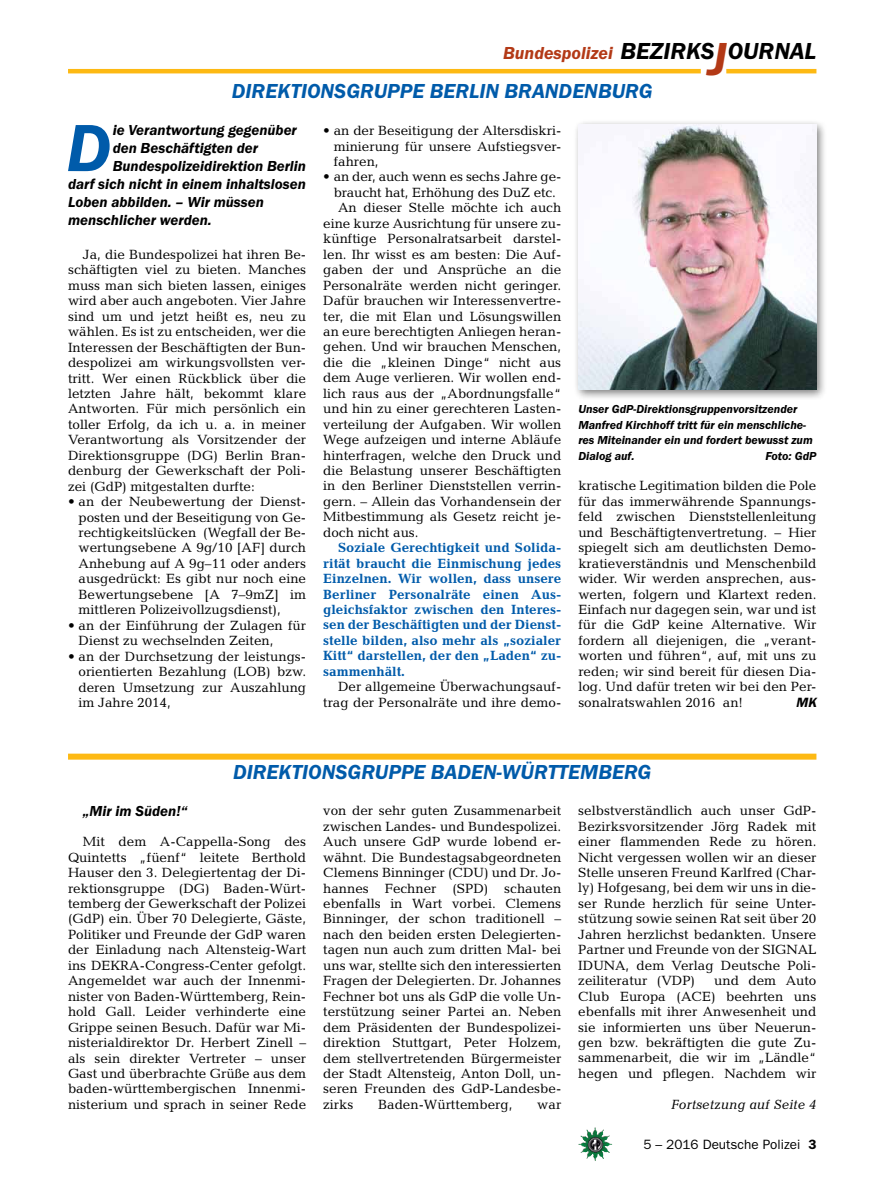
<style>
.page{position:relative;width:893px;height:1191px;background:#fff}
.page>*{position:absolute;margin:0;border:0;box-sizing:border-box;transform-origin:0 0}
.t1{font:italic 600 69px "Franklin Gothic Itc T";color:#005baa}
.t2{font:italic 600 24px "Franklin Gothic Itc T";color:#000}
.t3{font:italic 600 21px "Franklin Gothic Itc T";color:#005baa}
.t4{font:italic 600 18px "Franklin Gothic Itc T";color:#b33916}
.t5{font:italic 600 15px "Franklin Gothic Itc T";color:#000}
.t6{font:13.5px/15.5px "Candida";color:#000;text-align:justify}
.t7{font:700 13.5px/15.5px "Candida";color:#005baa;text-align:justify}
.t8{font:13.5px "Franklin Gothic";color:#000}
.t9{font:italic 13.5px "Candida";color:#000}
.t10{font:italic 600 13.5px "Franklin Gothic";color:#000}
.t11{font:italic 600 12px/15.5px "Franklin Gothic Itc T";color:#000}
.s1{font-size:48px;color:#b33916}
.s2{font-weight:600}
</style>
<div class="page">
<img style="left:578px;top:1127px;width:17px;height:25px">
<hr style="left:726px;top:69px;width:90px;height:4px;background:#fdb913">
<hr style="left:68px;top:69px;width:633px;height:4px;background:#fdb913">
<div style="left:573px;top:119px;width:255px;height:281px;background:#000;opacity:.5"></div>
<img style="left:578px;top:125px;width:238px;height:264px">
<div style="left:68px;top:753px;width:748px;height:6px;background:#fdb913"></div>
<h2 class="t2" style="left:620px;top:37px;width:197px">BEZIRKS<span class="s1">J</span>OURNAL</h2>
<h3 class="t4" style="left:503px;top:42px;width:111px">Bundespolizei</h3>
<h3 class="t3" style="left:232px;top:79px;width:422px">DIREKTIONSGRUPPE BERLIN BRANDENBURG</h3>
<h1 class="t1" style="left:66px;top:108px;width:47px">D</h1>
<p class="t5" style="left:113px;top:121px;width:186px">ie Verantwortung gegenüber</p>
<p class="t5" style="left:113px;top:139px;width:147px">den Beschäftigten der</p>
<p class="t5" style="left:113px;top:157px;width:195px">Bundespolizeidirektion Berlin</p>
<p class="t5" style="left:68px;top:175px;width:239px">darf sich nicht in einem inhaltslosen</p>
<p class="t5" style="left:68px;top:193px;width:197px">Loben abbilden. – Wir müssen</p>
<p class="t5" style="left:68px;top:211px;width:145px">menschlicher werden.</p>
<p class="t6" style="left:68px;top:247px;width:240px;text-indent:15px">Ja, die Bundespolizei hat ihren Be&shy;schäftigten viel zu bieten. Manches muss man sich bieten lassen, einiges wird aber auch angeboten. Vier Jahre sind um und jetzt heißt es, neu zu wählen. Es ist zu entscheiden, wer die Interessen der Beschäftigten der Bun&shy;despolizei am wirkungsvollsten ver&shy;tritt. Wer einen Rückblick über die letzten Jahre hält, bekommt klare Antworten. Für mich persönlich ein toller Erfolg, da ich u. a. in meiner Verantwortung als Vorsitzender der Direktionsgruppe (DG) Berlin Bran&shy;denburg der Gewerkschaft der Poli&shy;zei (GdP) mitgestalten durfte:</p>
<p class="t6" style="left:79px;top:494px;width:229px;text-indent:-11px">• an der Neubewertung der Dienst&shy;posten und der Beseitigung von Ge&shy;rechtigkeitslücken (Wegfall der Be&shy;wertungsebene A 9g/10 [AF] durch Anhebung auf A 9g–11 oder anders ausgedrückt: Es gibt nur noch eine Bewertungsebene [A 7–9mZ] im mittleren Polizeivollzugsdienst),</p>
<p class="t6" style="left:79px;top:617px;width:229px;text-indent:-11px">• an der Einführung der Zulagen für<br>Dienst zu wechselnden Zeiten,</p>
<p class="t6" style="left:79px;top:648px;width:229px;text-indent:-11px">• an der Durchsetzung der leistungs&shy;orientierten Bezahlung (LOB) bzw. deren Umsetzung zur Auszahlung im Jahre 2014,</p>
<p class="t6" style="left:334px;top:123px;width:229px;text-indent:-11px">• an der Beseitigung der Altersdiskri&shy;minierung für unsere Aufstiegsver&shy;fahren,</p>
<p class="t6" style="left:323px;top:169px;width:240px">• an der, auch wenn es sechs Jahre ge-</p>
<p class="t6" style="left:334px;top:185px;width:224px">braucht hat, Erhöhung des DuZ etc.</p>
<p class="t6" style="left:338px;top:200px;width:225px">An dieser Stelle möchte ich auch</p>
<p class="t6" style="left:323px;top:215px;width:240px">eine kurze Ausrichtung für unsere zu-</p>
<p class="t6" style="left:323px;top:231px;width:240px">künftige Personalratsarbeit darstel-</p>
<p class="t6" style="left:323px;top:246px;width:240px">len. Ihr wisst es am besten: Die Auf-</p>
<p class="t6" style="left:323px;top:262px;width:240px">gaben der und Ansprüche an die</p>
<p class="t6" style="left:323px;top:277px;width:240px">Personalräte werden nicht geringer.</p>
<p class="t6" style="left:323px;top:293px;width:240px">Dafür brauchen wir Interessenvertre-</p>
<p class="t6" style="left:323px;top:308px;width:240px">ter, die mit Elan und Lösungswillen</p>
<p class="t6" style="left:323px;top:324px;width:240px">an eure berechtigten Anliegen heran-</p>
<p class="t6" style="left:323px;top:339px;width:240px">gehen. Und wir brauchen Menschen,</p>
<p class="t6" style="left:323px;top:354px;width:240px">die die „kleinen Dinge“ nicht aus</p>
<p class="t6" style="left:323px;top:370px;width:240px">dem Auge verlieren. Wir wollen end-</p>
<p class="t6" style="left:323px;top:385px;width:240px">lich raus aus der „Abordnungsfalle“</p>
<p class="t6" style="left:323px;top:401px;width:240px">und hin zu einer gerechteren Lasten-</p>
<p class="t6" style="left:323px;top:416px;width:240px">verteilung der Aufgaben. Wir wollen</p>
<p class="t6" style="left:323px;top:432px;width:240px">Wege aufzeigen und interne Abläufe</p>
<p class="t6" style="left:323px;top:447px;width:240px">hinterfragen, welche den Druck und</p>
<p class="t6" style="left:323px;top:463px;width:240px">die Belastung unserer Beschäftigten</p>
<p class="t6" style="left:323px;top:478px;width:240px">in den Berliner Dienststellen verrin-</p>
<p class="t6" style="left:323px;top:493px;width:240px">gern. – Allein das Vorhandensein der</p>
<p class="t6" style="left:323px;top:509px;width:240px">Mitbestimmung als Gesetz reicht je-</p>
<p class="t6" style="left:323px;top:524px;width:97px">doch nicht aus.</p>
<p class="t7" style="left:323px;top:540px;width:240px;text-indent:15px">Soziale Gerechtigkeit und Solida&shy;rität braucht die Einmischung jedes Einzelnen. Wir wollen, dass unsere Berliner Personalräte einen Aus&shy;gleichsfaktor zwischen den Interes&shy;sen der Beschäftigten und der Dienst&shy;stelle bilden, also mehr als „sozialer Kitt“ darstellen, der den „Laden“ zu&shy;sammenhält.</p>
<p class="t6" style="left:323px;top:679px;width:240px;text-align:right">Der allgemeine Überwachungsauf&shy;trag der Personalräte und ihre demo-</p>
<p class="t11" style="left:578px;top:401px;width:236px">Unser GdP-Direktionsgruppenvorsitzender Manfred Kirchhoff tritt für ein menschliche&shy;res Miteinander ein und fordert bewusst zum Dialog auf.</p>
<p class="t11" style="left:765px;top:448px;width:53px">Foto: GdP</p>
<p class="t6" style="left:578px;top:478px;width:240px">kratische Legitimation bilden die Pole für das immerwährende Spannungs&shy;feld zwischen Dienststellenleitung und Beschäftigtenvertretung. – Hier spiegelt sich am deutlichsten Demo&shy;kratieverständnis und Menschenbild wider. Wir werden ansprechen, aus&shy;werten, folgern und Klartext reden.<br>Einfach nur dagegen sein, war und ist für die GdP keine Alternative. Wir fordern all diejenigen, die „verant&shy;worten und führen“, auf, mit uns zu reden; wir sind bereit für diesen Dia&shy;log. Und dafür treten wir bei den Per&shy;sonalratswahlen 2016 an!</p>
<p class="t10" style="left:796px;top:694px;width:22px">MK</p>
<h3 class="t3" style="left:233px;top:760px;width:420px">DIREKTIONSGRUPPE BADEN-WÜRTTEMBERG</h3>
<p class="t6" style="left:323px;top:803px;width:240px">von der sehr guten Zusammenarbeit zwischen Landes- und Bundespolizei.<br>Auch unsere GdP wurde lobend er&shy;wähnt. Die Bundestagsabgeordneten Clemens Binninger (CDU) und Dr. Jo&shy;hannes Fechner (SPD) schauten ebenfalls in Wart vorbei. Clemens Binninger, der schon traditionell – nach den beiden ersten Delegierten&shy;tagen nun auch zum dritten Mal- bei uns war, stellte sich den interessierten Fragen der Delegierten. Dr. Johannes Fechner bot uns als GdP die volle Un&shy;terstützung seiner Partei an. Neben dem Präsidenten der Bundespolizei&shy;direktion Stuttgart, Peter Holzem, dem stellvertretenden Bürgermeister der Stadt Altensteig, Anton Doll, un&shy;seren Freunden des GdP-Landesbe&shy;zirks</p>
<p class="t5" style="left:83px;top:802px;width:106px">„Mir im Süden!“</p>
<p class="t6" style="left:68px;top:834px;width:240px;text-indent:15px">Mit dem A-Cappella-Song des Quintetts „füenf“ leitete Berthold Hauser den 3. Delegiertentag der Di&shy;rektionsgruppe (DG) Baden-Würt&shy;temberg der Gewerkschaft der Polizei (GdP) ein. Über 70 Delegierte, Gäste, Politiker und Freunde der GdP waren der Einladung nach Altensteig-Wart ins DEKRA-Congress-Center gefolgt.<br>Angemeldet war auch der Innenmi&shy;nister von Baden-Württemberg, Rein&shy;hold Gall. Leider verhinderte eine Grippe seinen Besuch. Dafür war Mi&shy;nisterialdirektor Dr. Herbert Zinell – als sein direkter Vertreter – unser Gast und überbrachte Grüße aus dem baden-württembergischen Innenmi&shy;nisterium und sprach in seiner Rede</p>
<p class="t6" style="left:578px;top:803px;width:240px">selbstverständlich auch unser GdP-Bezirksvorsitzender Jörg Radek mit einer flammenden Rede zu hören.<br>Nicht vergessen wollen wir an dieser Stelle unseren Freund Karlfred (Char&shy;ly) Hofgesang, bei dem wir uns in die&shy;ser Runde herzlich für seine Unter&shy;stützung sowie seinen Rat seit über 20<br>Jahren herzlichst bedankten. Unsere Partner und Freunde von der SIGNAL IDUNA, dem Verlag Deutsche Poli&shy;zeiliteratur (VDP)</p>
<p class="t6" style="left:578px;top:973px;width:240px;text-indent:136px">und dem Auto Club Europa (ACE) beehrten uns ebenfalls mit ihrer Anwesenheit und sie informierten uns über Neuerun&shy;gen bzw. bekräftigten die gute Zu&shy;sammenarbeit, die wir im „Ländle“ hegen und pflegen. Nachdem wir</p>
<p class="t9" style="left:671px;top:1096px;width:147px">Fortsetzung auf Seite 4</p>
<p class="t6" style="left:378px;top:1096px;width:136px">Baden-Württemberg,</p>
<p class="t6" style="left:537px;top:1096px;width:26px">war</p>
<p class="t8" style="left:643px;top:1136px;width:175px">5 – 2016 Deutsche Polizei <span class="s2">3</span></p>
</div>
